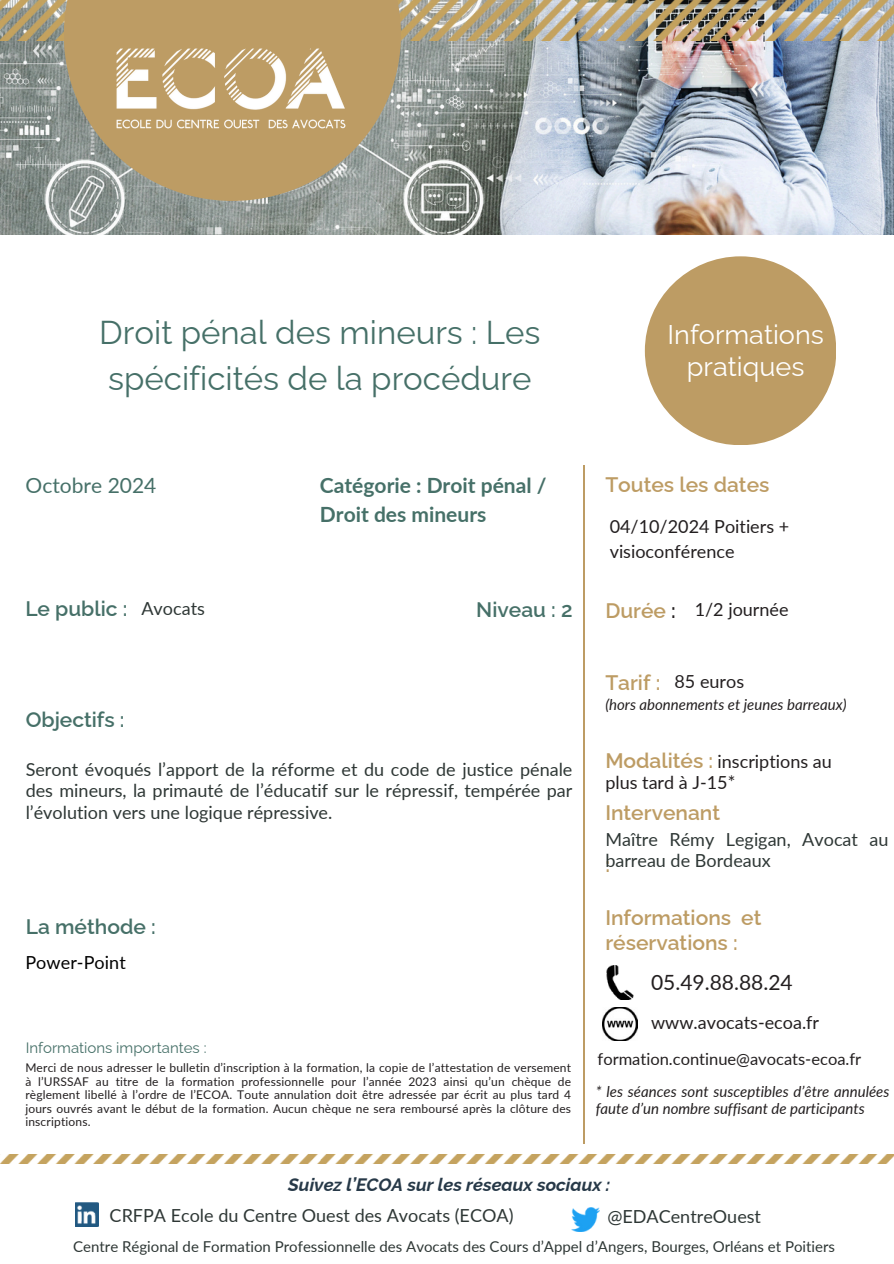
<style>
.page{position:relative;width:894px;height:1264px;background:#fff}
.page>*{position:absolute;margin:0;border:0;box-sizing:border-box;transform-origin:0 0}
.t1{font:33px/46.2px "Raleway";color:#467068}
.t2{font:27px/31.5px "Raleway";color:#fff;text-align:center}
.t3{font:600 21px/24.8px "Raleway";color:#bd9c64}
.t4{font:600 21px "Raleway";color:#467068}
.t5{font:700 21px/29.2px "Lato";color:#467068}
.t6{font:21px "Lato";color:#231f20}
.t7{font:21px "Lato";color:#467068}
.t8{font:18px/21.3px "Lato";color:#2e3735;text-align:justify}
.t9{font:18px/21.3px "Lato";color:#231f20}
.t10{font:italic 700 18px "Raleway";color:#273948}
.t11{font:18px "Lato";letter-spacing:.005em;color:#000}
.t12{font:16.5px "Lato";color:#231f20}
.t13{font:italic 15px/16.8px "Lato";color:#231f20}
.t14{font:15px "Lato";color:#2e3735}
.t15{font:15px "Raleway";color:#467068}
.t16{font:12px/13.5px "Lato";letter-spacing:.015em;color:#231f20;text-align:justify}
.s1{color:#231f20}
</style>
<div class="page">
<img style="left:0;top:41px;width:893px;height:193px">
<div style="left:644px;top:256px;width:191px;height:189px;background:#bd9c64;border-radius:50%"></div>
<img style="left:606px;top:965px;width:28px;height:34px">
<img style="left:602px;top:1007px;width:35px;height:33px">
<img style="left:0;top:0;width:893px;height:41px">
<svg style="left:64px;top:0;width:336px;height:201px;background:#b39d73"></svg>
<img style="left:76px;top:1202px;width:22px;height:24px">
<img style="left:571px;top:1207px;width:28px;height:24px">
<img style="left:0;top:1154px;width:893px;height:9px">
<img style="left:110px;top:41px;width:243px;height:95px">
<hr style="left:583px;top:466px;width:1px;height:678px;background:#bd9c64">
<h6 class="t1" style="left:99px;top:309px;width:442px">Droit pénal des mineurs : Les spécificités de la procédure</h6>
<p class="t2" style="left:667px;top:319px;width:158px">Informations pratiques</p>
<h3 class="t7" style="left:26px;top:472px;width:132px">Octobre 2024</h3>
<h3 class="t5" style="left:320px;top:470px;width:228px">Catégorie : Droit pénal /<br>Droit des mineurs</h3>
<h6 class="t4" style="left:25px;top:596px;width:104px">Le public :</h6>
<h6 class="t8" style="left:141px;top:597px;width:65px">Avocats</h6>
<h3 class="t4" style="left:26px;top:707px;width:100px">Objectifs :</h3>
<p class="t4" style="left:476px;top:597px;width:98px">Niveau : 2</p>
<h6 class="t8" style="left:26px;top:758px;width:548px">Seront évoqués l’apport de la réforme et du code de justice pénale des mineurs, la primauté de l’éducatif sur le répressif, tempérée par l’évolution vers une logique répressive.</h6>
<p class="t4" style="left:26px;top:914px;width:131px">La méthode :</p>
<p class="t11" style="left:25px;top:951px;width:102px">Power-Point</p>
<p class="t15" style="left:26px;top:1038px;width:182px">Informations importantes :</p>
<p class="t16" style="left:25px;top:1060px;width:547px">Merci de nous adresser le bulletin d’inscription à la formation, la copie de l’attestation de versement à l’URSSAF au titre de la formation professionnelle pour l’année 2023 ainsi qu’un chèque de règlement libellé à l’ordre de l’ECOA. Toute annulation doit être adressée par écrit au plus tard 4 jours ouvrés avant le début de la formation. Aucun chèque ne sera remboursé après la clôture des inscriptions.</p>
<h6 class="t3" style="left:605px;top:472px;width:166px">Toutes les dates</h6>
<h6 class="t9" style="left:609px;top:514px;width:181px;line-height:24.8px">04/10/2024 Poitiers + visioconférence</h6>
<h6 class="t3" style="left:605px;top:598px;width:72px">Durée <span class="s1">:</span></h6>
<p class="t9" style="left:694px;top:598px;width:95px">1/2 journée</p>
<h3 class="t3" style="left:605px;top:670px;width:57px">Tarif :</h3>
<h6 class="t9" style="left:674px;top:670px;width:71px">85 euros</h6>
<p class="t13" style="left:605px;top:696px;width:243px">(hors abonnements et jeunes barreaux)</p>
<h3 class="t3" style="left:605px;top:748px;width:109px">Modalités :</h3>
<h3 class="t3" style="left:605px;top:800px;width:116px">Intervenant</h3>
<p class="t9" style="left:605px;top:750px;width:228px;text-indent:112px">inscriptions au plus tard à J-15*</p>
<h6 class="t8" style="left:605px;top:828px;width:284px">Maître Rémy Legigan, Avocat au barreau de Bordeaux</h6>
<h3 class="t3" style="left:605px;top:851px;width:6px">:</h3>
<h3 class="t3" style="left:605px;top:905px;width:157px">Informations et réservations :</h3>
<h6 class="t6" style="left:651px;top:969px;width:143px">05.49.88.88.24</h6>
<h4 class="t9" style="left:651px;top:1011px;width:169px">www.avocats-ecoa.fr</h4>
<h6 class="t12" style="left:597px;top:1049px;width:265px">formation.continue@avocats-ecoa.fr</h6>
<h6 class="t13" style="left:595px;top:1082px;width:295px">* les séances sont susceptibles d’être annulées faute d’un nombre suffisant de participants</h6>
<p class="t10" style="left:288px;top:1173px;width:323px">Suivez l’ECOA sur les réseaux sociaux :</p>
<h3 class="t8" style="left:110px;top:1204px;width:405px">CRFPA Ecole du Centre Ouest des Avocats (ECOA)</h3>
<h3 class="t8" style="left:607px;top:1204px;width:155px">@EDACentreOuest</h3>
<h5 class="t14" style="left:73px;top:1236px;width:763px">Centre Régional de Formation Professionnelle des Avocats des Cours d’Appel d’Angers, Bourges, Orléans et Poitiers</h5>
</div>
